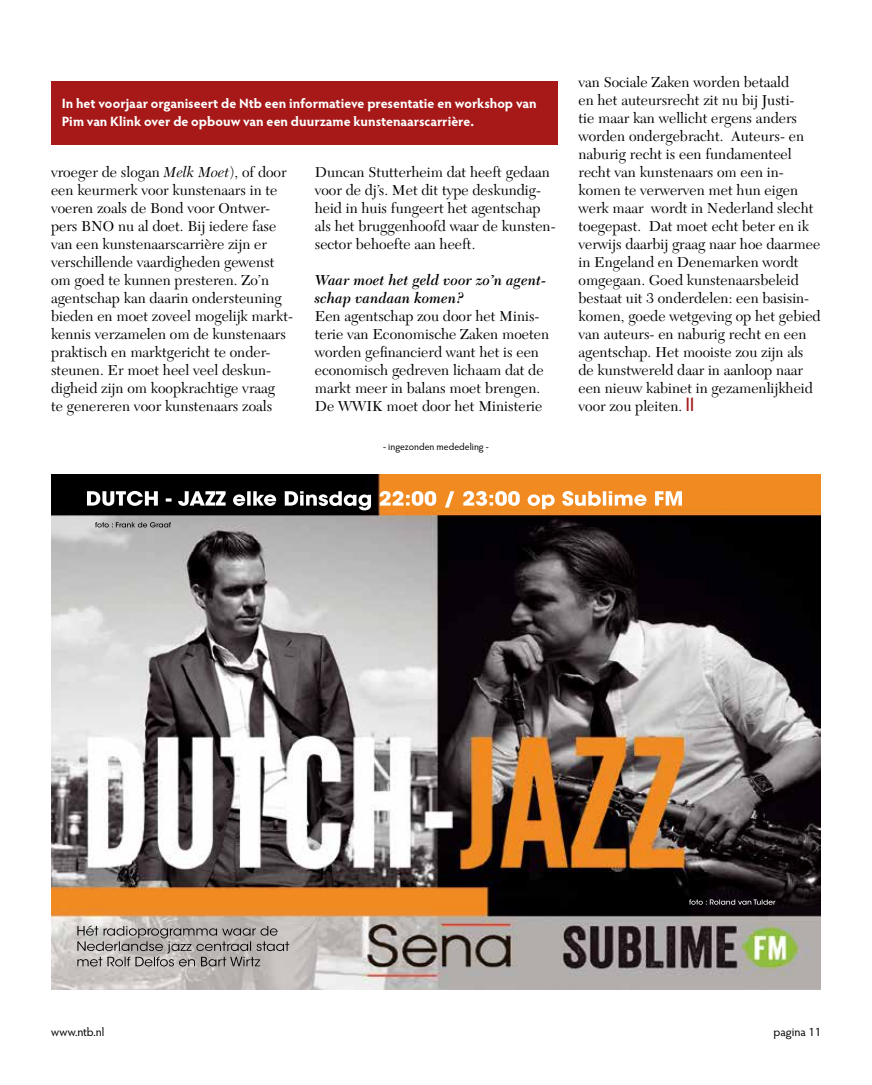
<style>
.page{position:relative;width:872px;height:1085px;background:#fff}
.page>*{position:absolute;margin:0;border:0;box-sizing:border-box;transform-origin:0 0}
.t1{font:15px/18px "New Caledonia";color:#000}
.t2{font:italic 600 15px/18px "New Caledonia";color:#000}
.t3{font:700 13.5px/18px "Hypatia Sans Pro";color:#fff}
.t4{font:12px "Hypatia Sans Pro";color:#000}
.t5{font:9.75px "Hypatia Sans Pro";color:#000}
.s1{font-style:italic}
.s2{font-weight:900;font-size:18px;color:#9b1c1a}
</style>
<div class="page">
<img style="left:51px;top:474px;width:770px;height:515px">
<div style="left:51px;top:81px;width:506px;height:64px;background:#a71818"></div>
<p class="t3" style="left:62px;top:94px;width:476px">In het voorjaar organiseert de Ntb een informatieve presentatie en workshop van<br>Pim van Klink over de opbouw van een duurzame kunstenaarscarrière.</p>
<p class="t1" style="left:51px;top:163px;width:243px">vroeger de slogan <span class="s1">Melk Moet</span>), of door een keurmerk voor kunstenaars in te voeren zoals de Bond voor Ontwer&shy;pers BNO nu al doet. Bij iedere fase van een kunstenaarscarrière zijn er verschillende vaardigheden gewenst om goed te kunnen presteren. Zo’n agentschap kan daarin ondersteuning bieden en moet zoveel mogelijk markt&shy;kennis verzamelen om de kunstenaars praktisch en marktgericht te onder&shy;steunen. Er moet heel veel deskun&shy;digheid zijn om koopkrachtige vraag<br>te genereren voor kunstenaars zoals</p>
<p class="t1" style="left:315px;top:163px;width:242px">Duncan Stutterheim dat heeft gedaan voor de dj’s. Met dit type deskundig&shy;heid in huis fungeert het agentschap als het bruggenhoofd waar de kunsten&shy;sector behoefte aan heeft.</p>
<p class="t2" style="left:315px;top:271px;width:233px">Waar moet het geld voor zo’n agent&shy;schap vandaan komen?</p>
<p class="t1" style="left:315px;top:307px;width:236px">Een agentschap zou door het Minis&shy;terie van Economische Zaken moeten worden gefinancierd want het is een economisch gedreven lichaam dat de markt meer in balans moet brengen.<br>De WWIK moet door het Ministerie</p>
<p class="t5" style="left:383px;top:440px;width:107px">- ingezonden mededeling -</p>
<p class="t1" style="left:578px;top:73px;width:244px">van Sociale Zaken worden betaald<br>en het auteursrecht zit nu bij Justi-<br>tie maar kan wellicht ergens anders worden ondergebracht. Auteurs- en naburig recht is een fundamenteel recht van kunstenaars om een in&shy;komen te verwerven met hun eigen werk maar wordt in Nederland slecht toegepast. Dat moet echt beter en ik verwijs daarbij graag naar hoe daarmee in Engeland en Denemarken wordt omgegaan. Goed kunstenaarsbeleid bestaat uit 3 onderdelen: een basisin&shy;komen, goede wetgeving op het gebied van auteurs- en naburig recht en een agentschap. Het mooiste zou zijn als de kunstwereld daar in aanloop naar een nieuw kabinet in gezamenlijkheid voor zou pleiten. <span class="s2">||</span></p>
<p class="t4" style="left:51px;top:1024px;width:55px">www.ntb.nl</p>
<p class="t4" style="left:773px;top:1024px;width:49px">pagina 11</p>
</div>
